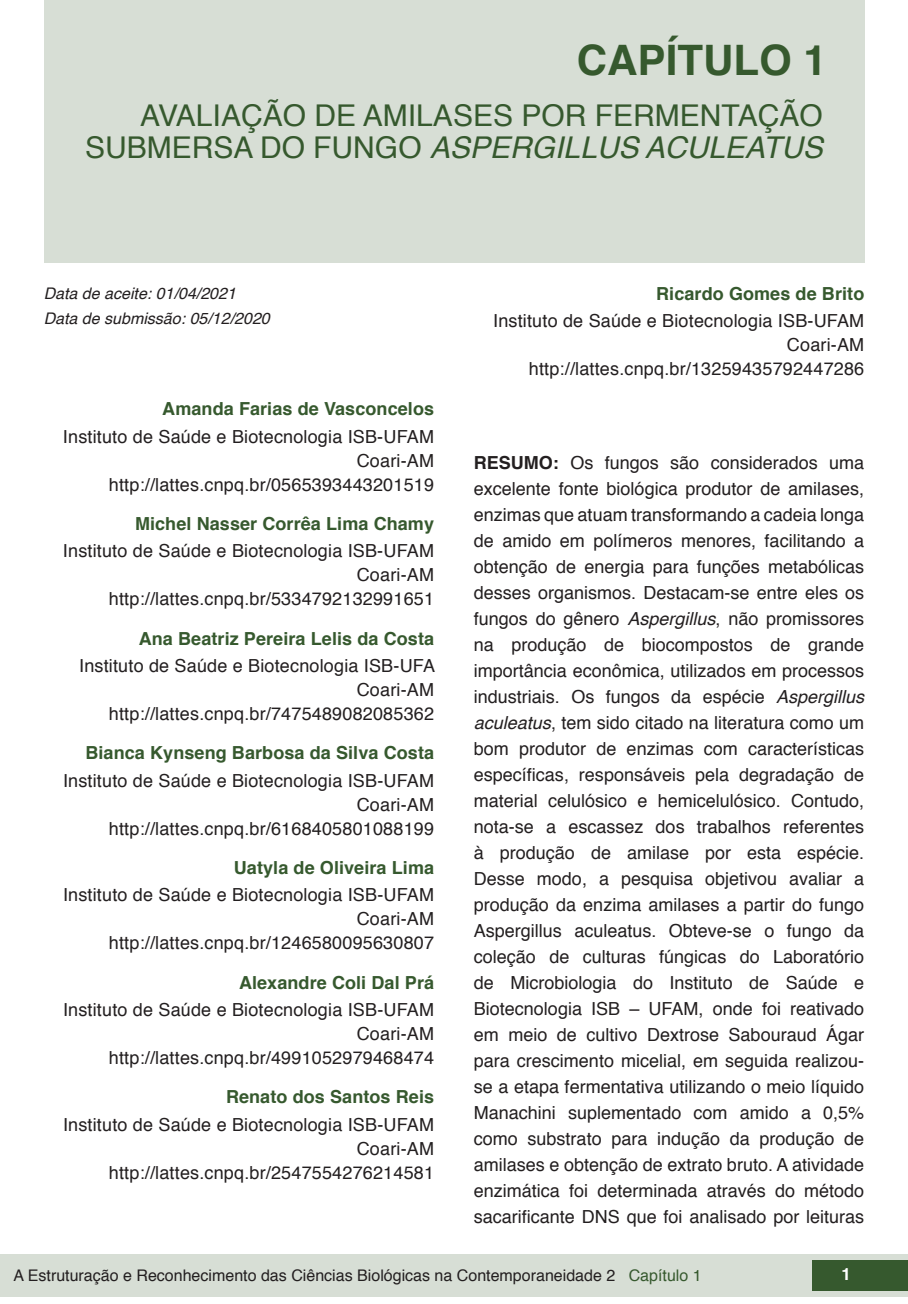
<style>
.page{position:relative;width:908px;height:1304px;background:#fff}
.page>*{position:absolute;margin:0;border:0;box-sizing:border-box;transform-origin:0 0}
.t1{font:700 42px "Helvetica";color:#36592e}
.t2{font:30px/32px "Helvetica";color:#36592e;text-align:right}
.t3{font:18px/26px "Helvetica";letter-spacing:.01em;color:#231f20;text-align:right}
.t4{font:700 18px "Helvetica";letter-spacing:.005em;color:#36592e}
.t5{font:700 16.8px "Helvetica";color:#fff}
.t6{font:16px "Helvetica";color:#231f20}
.t7{font:italic 16px "Helvetica";color:#231f20}
.s1{font-style:italic}
.s2{font-weight:700}
.s3{color:#36592e}
</style>
<div class="page">
<div style="left:0;top:1254px;width:906px;height:43px;background:#d7ded5"></div>
<div style="left:812px;top:1261px;width:95px;height:30px;background:#36592e"></div>
<div style="left:44px;top:0;width:819px;height:263px;background:#d7ded5"></div>
<h1 class="t1" style="left:576px;top:26px;width:251px">CAPÍTULO 1</h1>
<h2 class="t2" style="left:85px;top:101px;width:739px">AVALIAÇÃO DE AMILASES POR FERMENTAÇÃO<br>SUBMERSA DO FUNGO <span class="s1">ASPERGILLUS ACULEATUS</span></h2>
<p class="t7" style="left:44px;top:280px;width:194px">Data de aceite: 01/04/2021</p>
<p class="t7" style="left:44px;top:306px;width:227px">Data de submissão: 05/12/2020</p>
<p class="t4" style="left:162px;top:395px;width:273px">Amanda Farias de Vasconcelos</p>
<p class="t3" style="left:63px;top:425px;width:372px;line-height:24px">Instituto de Saúde e Biotecnologia ISB-UFAM<br>Coari-AM http://lattes.cnpq.br/0565393443201519</p>
<p class="t4" style="left:135px;top:509px;width:300px">Michel Nasser Corrêa Lima Chamy</p>
<p class="t3" style="left:63px;top:540px;width:372px;line-height:24px">Instituto de Saúde e Biotecnologia ISB-UFAM<br>Coari-AM http://lattes.cnpq.br/5334792132991651</p>
<p class="t4" style="left:139px;top:624px;width:297px">Ana Beatriz Pereira Lelis da Costa</p>
<p class="t3" style="left:79px;top:654px;width:357px;line-height:24px">Instituto de Saúde e Biotecnologia ISB-UFA<br>Coari-AM http://lattes.cnpq.br/7475489082085362</p>
<p class="t4" style="left:85px;top:739px;width:350px">Bianca Kynseng Barbosa da Silva Costa</p>
<p class="t3" style="left:63px;top:769px;width:372px;line-height:24px">Instituto de Saúde e Biotecnologia ISB-UFAM<br>Coari-AM http://lattes.cnpq.br/6168405801088199</p>
<p class="t4" style="left:234px;top:853px;width:202px">Uatyla de Oliveira Lima</p>
<p class="t3" style="left:63px;top:884px;width:372px;line-height:24px">Instituto de Saúde e Biotecnologia ISB-UFAM<br>Coari-AM http://lattes.cnpq.br/1246580095630807</p>
<p class="t4" style="left:239px;top:968px;width:196px">Alexandre Coli Dal Prá</p>
<p class="t3" style="left:63px;top:998px;width:372px;line-height:24px">Instituto de Saúde e Biotecnologia ISB-UFAM<br>Coari-AM http://lattes.cnpq.br/4991052979468474</p>
<p class="t4" style="left:226px;top:1083px;width:209px">Renato dos Santos Reis</p>
<p class="t3" style="left:63px;top:1113px;width:372px;line-height:24px">Instituto de Saúde e Biotecnologia ISB-UFAM<br>Coari-AM http://lattes.cnpq.br/2547554276214581</p>
<p class="t4" style="left:656px;top:279px;width:209px">Ricardo Gomes de Brito</p>
<p class="t3" style="left:493px;top:310px;width:372px;line-height:24px">Instituto de Saúde e Biotecnologia ISB-UFAM<br>Coari-AM http://lattes.cnpq.br/13259435792447286</p>
<p class="t3" style="left:473px;top:451px;width:392px;text-align:justify"><span class="s2">RESUMO:</span> Os fungos são considerados uma excelente fonte biológica produtor de amilases, enzimas que atuam transformando a cadeia longa de amido em polímeros menores, facilitando a obtenção de energia para funções metabólicas desses organismos. Destacam-se entre eles os fungos do gênero <span class="s1">Aspergillus</span>, não promissores na produção de biocompostos de grande importância econômica, utilizados em processos industriais. Os fungos da espécie <span class="s1">Aspergillus aculeatus</span>, tem sido citado na literatura como um bom produtor de enzimas com características específicas, responsáveis pela degradação de material celulósico e hemicelulósico. Contudo, nota-se a escassez dos trabalhos referentes à produção de amilase por esta espécie.<br>Desse modo, a pesquisa objetivou avaliar a produção da enzima amilases a partir do fungo Aspergillus aculeatus. Obteve-se o fungo da coleção de culturas fúngicas do Laboratório de Microbiologia do Instituto de Saúde e Biotecnologia ISB – UFAM, onde foi reativado em meio de cultivo Dextrose Sabouraud Ágar para crescimento micelial, em seguida realizou&shy;se a etapa fermentativa utilizando o meio líquido Manachini suplementado com amido a 0,5% como substrato para indução da produção de amilases e obtenção de extrato bruto. A atividade enzimática foi determinada através do método sacarificante DNS que foi analisado por leituras</p>
<p class="t6" style="left:14px;top:1263px;width:689px">A Estruturação e Reconhecimento das Ciências Biológicas na Contemporaneidade 2 <span class="s3">Capítulo 1</span></p>
<p class="t5" style="left:841px;top:1261px;width:11px">1</p>
</div>
